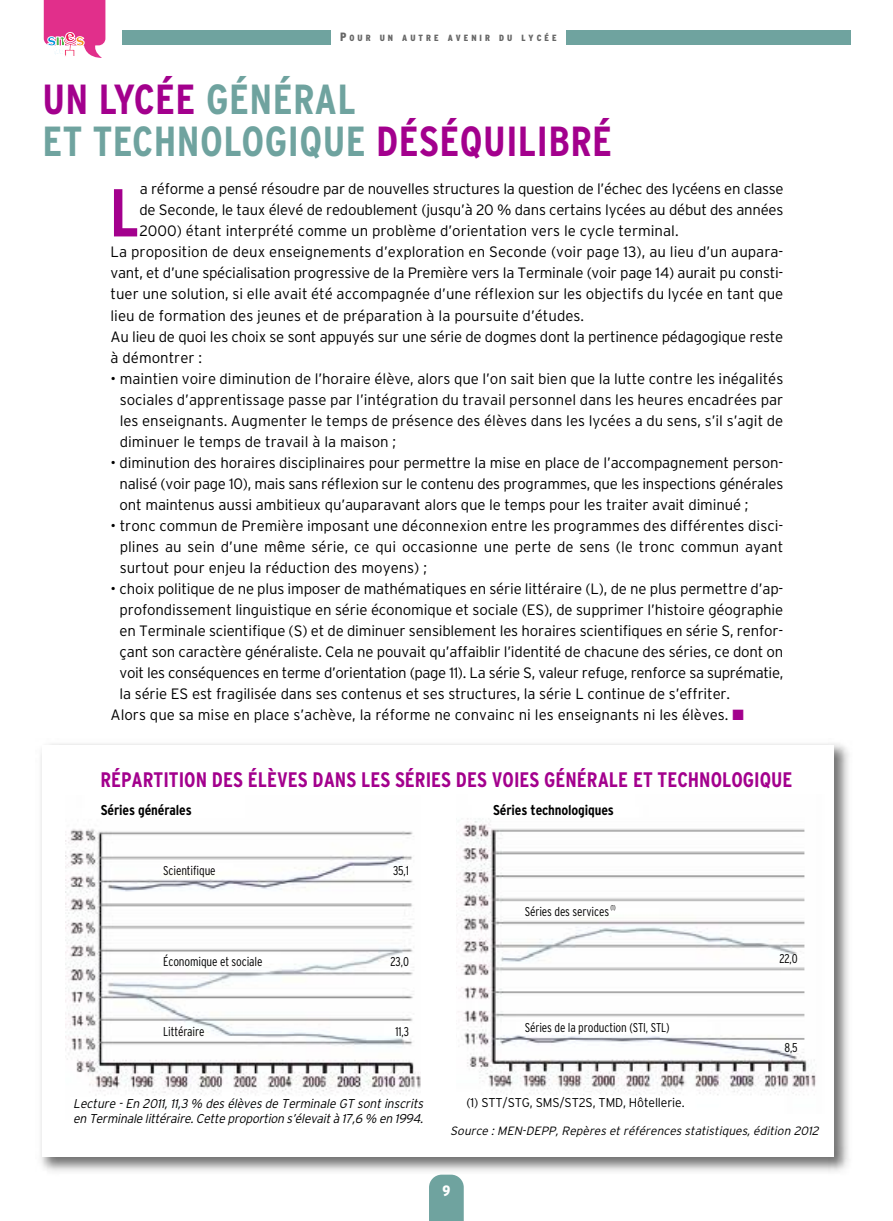
<style>
.page{position:relative;width:893px;height:1221px;background:#fff}
.page>*{position:absolute;margin:0;border:0;box-sizing:border-box;transform-origin:0 0}
.t1{font:700 condensed 67.5px "Interstate";color:#a3008d}
.t2{font:700 condensed 42px/42px "Interstate";letter-spacing:.01em;color:#6fa39f}
.t3{font:700 condensed 21px "Interstate";color:#a3008d}
.t4{font:300 15px/21px "Interstate";letter-spacing:-.01em;color:#000;text-align:justify}
.t5{font:900 condensed 15px "Interstate";color:#fff}
.t6{font:700 condensed 14.25px "Interstate";letter-spacing:-.01em;color:#000}
.t7{font:italic 300 12.75px/14.2px "Interstate";color:#000;scale:.96 1}
.t8{font:300 condensed 12.75px "Interstate";letter-spacing:-.01em;color:#000}
.t9{font:300 12.75px "Interstate";letter-spacing:-.01em;color:#000;scale:.96 1}
.t10{font:italic 300 12px "Interstate";color:#000}
.t11{font:900 condensed 9px "Interstate";letter-spacing:.335em;color:#666}
.s1{font-size:12px}
.s2{color:#a3008d}
</style>
<div class="page">
<img style="left:40px;top:743px;width:809px;height:429px">
<div style="left:43px;top:745px;width:791px;height:412px;background:#fff"></div>
<svg style="left:429px;top:1174px;width:35px;height:46px;background:#78a8a5"></svg>
<div style="left:122px;top:30px;width:728px;height:14px;background:#6fa39f"></div>
<div style="left:331px;top:29px;width:235px;height:16px;background:#fff"></div>
<svg style="left:44px;top:0;width:61px;height:58px"></svg>
<img style="left:66px;top:829px;width:355px;height:267px">
<img style="left:456px;top:818px;width:360px;height:277px">
<p class="t11" style="left:340px;top:32px;width:218px"><span class="s1">P</span>OUR UN AUTRE AVENIR DU LYCÉE</p>
<h2 class="t2" style="left:43px;top:78px;width:571px"><span class="s2">UN LYCÉE</span> GÉNÉRAL<br>ET TECHNOLOGIQUE <span class="s2">DÉSÉQUILIBRÉ</span></h2>
<h1 class="t1" style="left:110px;top:174px;width:31px">L</h1>
<p class="t4" style="left:140px;top:179px;width:645px">a réforme a pensé résoudre par de nouvelles structures la question de l’échec des lycéens en classe</p>
<p class="t4" style="left:139px;top:200px;width:645px">de Seconde, le taux élevé de redoublement (jusqu’à 20 % dans certains lycées au début des années</p>
<p class="t4" style="left:139px;top:221px;width:541px">2000) étant interprété comme un problème d’orientation vers le cycle terminal.</p>
<p class="t4" style="left:111px;top:242px;width:674px">La proposition de deux enseignements d’exploration en Seconde (voir page 13), au lieu d’un aupara-</p>
<p class="t4" style="left:111px;top:263px;width:674px">vant, et d’une spécialisation progressive de la Première vers la Terminale (voir page 14) aurait pu consti-</p>
<p class="t4" style="left:111px;top:284px;width:674px">tuer une solution, si elle avait été accompagnée d’une réflexion sur les objectifs du lycée en tant que</p>
<p class="t4" style="left:111px;top:305px;width:475px">lieu de formation des jeunes et de préparation à la poursuite d’études.</p>
<p class="t4" style="left:111px;top:326px;width:674px">Au lieu de quoi les choix se sont appuyés sur une série de dogmes dont la pertinence pédagogique reste</p>
<p class="t4" style="left:111px;top:347px;width:93px">à démontrer :</p>
<p class="t4" style="left:120px;top:368px;width:665px;text-indent:-9px">• maintien voire diminution de l’horaire élève, alors que l’on sait bien que la lutte contre les inégalités sociales d’apprentissage passe par l’intégration du travail personnel dans les heures encadrées par les enseignants. Augmenter le temps de présence des élèves dans les lycées a du sens, s’il s’agit de diminuer le temps de travail à la maison ;</p>
<p class="t4" style="left:120px;top:452px;width:665px;text-indent:-9px">• diminution des horaires disciplinaires pour permettre la mise en place de l’accompagnement person&shy;nalisé (voir page 10), mais sans réflexion sur le contenu des programmes, que les inspections générales ont maintenus aussi ambitieux qu’auparavant alors que le temps pour les traiter avait diminué ;</p>
<p class="t4" style="left:120px;top:515px;width:665px;text-indent:-9px">• tronc commun de Première imposant une déconnexion entre les programmes des différentes disci&shy;plines au sein d’une même série, ce qui occasionne une perte de sens (le tronc commun ayant surtout pour enjeu la réduction des moyens) ;</p>
<p class="t4" style="left:111px;top:578px;width:674px">• choix politique de ne plus imposer de mathématiques en série littéraire (L), de ne plus permettre d’ap-</p>
<p class="t4" style="left:120px;top:599px;width:665px">profondissement linguistique en série économique et sociale (ES), de supprimer l’histoire géographie</p>
<p class="t4" style="left:120px;top:620px;width:665px">en Terminale scientifique (S) et de diminuer sensiblement les horaires scientifiques en série S, renfor-</p>
<p class="t4" style="left:120px;top:641px;width:665px">çant son caractère généraliste. Cela ne pouvait qu’affaiblir l’identité de chacune des séries, ce dont on</p>
<p class="t4" style="left:120px;top:662px;width:665px">voit les conséquences en terme d’orientation (page 11). La série S, valeur refuge, renforce sa suprématie,</p>
<p class="t4" style="left:120px;top:683px;width:612px">la série ES est fragilisée dans ses contenus et ses structures, la série L continue de s’effriter.</p>
<p class="t4" style="left:111px;top:704px;width:635px">Alors que sa mise en place s’achève, la réforme ne convainc ni les enseignants ni les élèves. <span class="s2">■</span></p>
<h3 class="t3" style="left:100px;top:767px;width:693px">RÉPARTITION DES ÉLÈVES DANS LES SÉRIES DES VOIES GÉNÉRALE ET TECHNOLOGIQUE</h3>
<p class="t6" style="left:101px;top:801px;width:93px">Séries générales</p>
<p class="t6" style="left:493px;top:801px;width:122px">Séries technologiques</p>
<p class="t8" style="left:163px;top:862px;width:54px">Scientifique</p>
<p class="t8" style="left:393px;top:862px;width:18px">35,1</p>
<p class="t8" style="left:163px;top:953px;width:101px">Économique et sociale</p>
<p class="t8" style="left:390px;top:953px;width:20px">23,0</p>
<p class="t8" style="left:163px;top:1023px;width:43px">Littéraire</p>
<p class="t8" style="left:395px;top:1023px;width:15px">11,3</p>
<p class="t8" style="left:525px;top:904px;width:93px">Séries des services <sup>(1)</sup></p>
<p class="t8" style="left:525px;top:1019px;width:146px">Séries de la production (STI, STL)</p>
<p class="t8" style="left:779px;top:951px;width:20px">22,0</p>
<p class="t8" style="left:784px;top:1039px;width:15px">8,5</p>
<p class="t7" style="left:73px;top:1096px;width:368px">Lecture - En 2011, 11,3 % des élèves de Terminale GT sont inscrits en Terminale littéraire. Cette proportion s’élevait à 17,6 % en 1994.</p>
<p class="t9" style="left:466px;top:1095px;width:229px">(1) STT/STG, SMS/ST2S, TMD, Hôtellerie.</p>
<p class="t10" style="left:450px;top:1124px;width:372px">Source : MEN-DEPP, Repères et références statistiques, édition 2012</p>
<p class="t5" style="left:442px;top:1181px;width:9px">9</p>
</div>
